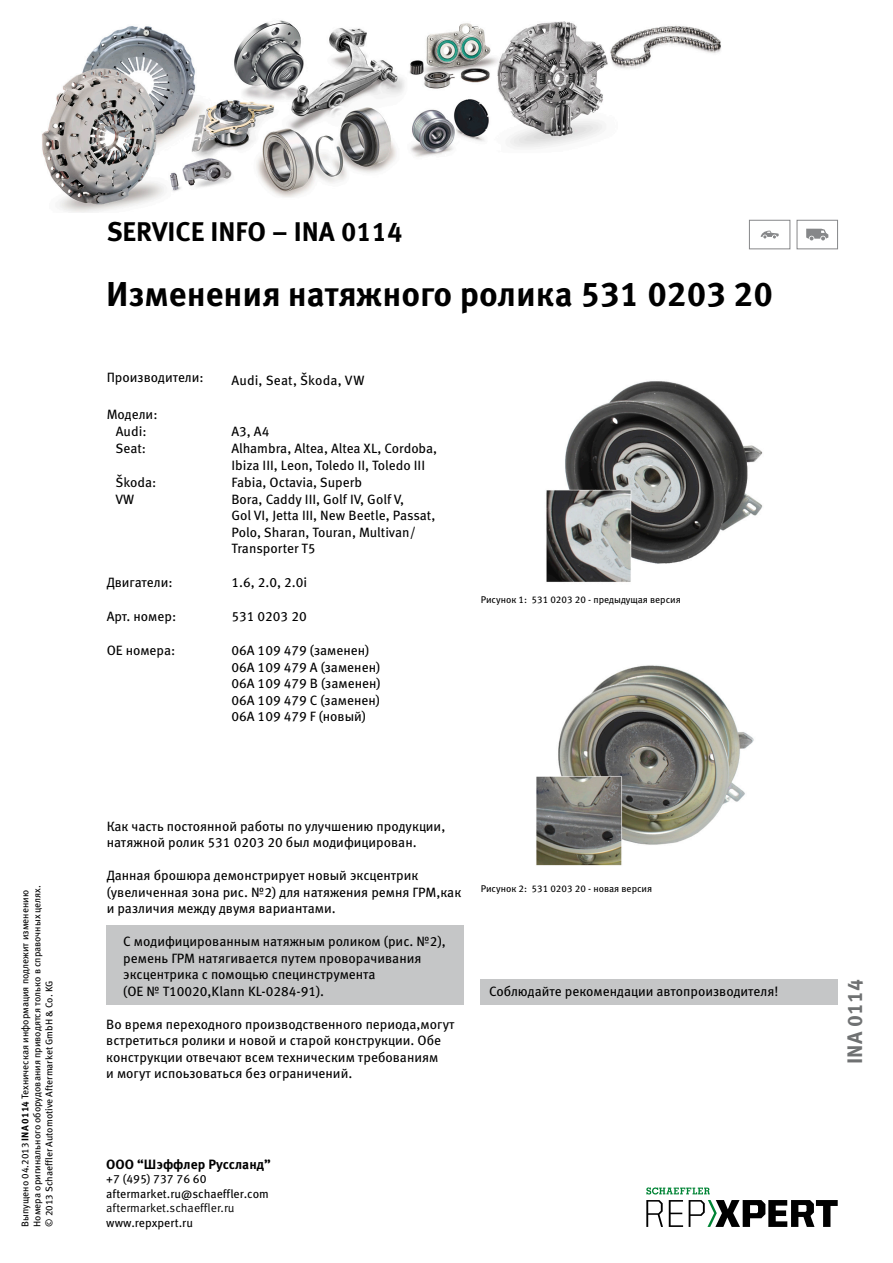
<style>
.page{position:relative;width:893px;height:1263px;background:#fff}
.page>*{position:absolute;margin:0;border:0;box-sizing:border-box;transform-origin:0 0}
.t1{font:700 34.5px "Meta Pro";color:#000}
.t2{font:700 27px "Meta Pro";color:#000}
.t3{font:700 21px "Meta Pro";color:#6f7172}
.t4{font:13.5px/16.5px "Meta Pro";color:#000}
.t5{font:700 13.5px "Meta Pro";color:#000}
.t6{font:12px/14.4px "Meta Pro";color:#000}
.t7{font:12px "Meta Pro Norm";color:#000}
.t8{font:9.75px/12px "Meta Pro";color:#000}
.s1{font-weight:700}
</style>
<div class="page">
<div style="left:106px;top:925px;width:357px;height:80px;background:#c5c6c7"></div>
<img style="left:546px;top:381px;width:217px;height:201px">
<img style="left:536px;top:665px;width:218px;height:201px">
<div style="left:480px;top:980px;width:358px;height:25px;background:#c5c6c7"></div>
<div style="left:749px;top:220px;width:41px;height:29px;border:1px solid #868789"></div>
<svg style="left:761px;top:231px;width:18px;height:7px"></svg>
<div style="left:797px;top:220px;width:41px;height:29px;border:1px solid #868789"></div>
<svg style="left:806px;top:229px;width:22px;height:11px"></svg>
<img style="left:42px;top:20px;width:679px;height:193px">
<svg style="left:646px;top:1200px;width:17px;height:27px"></svg>
<svg style="left:669px;top:1200px;width:14px;height:27px"></svg>
<svg style="left:689px;top:1200px;width:149px;height:27px"></svg>
<svg style="left:646px;top:1187px;width:64px;height:7px"></svg>
<p class="t8" style="left:19px;top:1227px;width:343px;rotate:-90deg">Выпущено 04.2013 <span class="s1">INA 0114</span> Техническая информация подлежит изменению<br>Номера оригинального оборудования приводятся только в справочных целях. © 2013 Schaeffler Automotive Aftermarket GmbH &amp; Co. KG</p>
<h2 class="t2" style="left:107px;top:210px;width:297px">SERVICE INFO – INA 0114</h2>
<h1 class="t1" style="left:106px;top:267px;width:668px">Изменения натяжного ролика 531 0203 20</h1>
<p class="t4" style="left:107px;top:368px;width:99px">Производители:</p>
<p class="t4" style="left:231px;top:371px;width:135px">Audi, Seat, Škoda, VW</p>
<p class="t4" style="left:107px;top:405px;width:52px;line-height:17px;text-align:center">Модели:<br>Audi:</p>
<p class="t4" style="left:231px;top:422px;width:40px">A3, A4</p>
<p class="t4" style="left:116px;top:439px;width:32px">Seat:</p>
<p class="t4" style="left:231px;top:439px;width:207px">Alhambra, Altea, Altea XL, Cordoba,<br>Ibiza III, Leon, Toledo II, Toledo III</p>
<p class="t4" style="left:116px;top:473px;width:42px">Škoda:</p>
<p class="t4" style="left:231px;top:473px;width:132px">Fabia, Octavia, Superb</p>
<p class="t4" style="left:116px;top:490px;width:20px">VW</p>
<p class="t4" style="left:231px;top:490px;width:206px">Bora, Caddy III, Golf IV, Golf V,<br>Gol VI, Jetta III, New Beetle, Passat,<br>Polo, Sharan, Touran, Multivan/<br>Transporter T5</p>
<p class="t4" style="left:107px;top:573px;width:67px">Двигатели:</p>
<p class="t4" style="left:231px;top:573px;width:77px">1.6, 2.0, 2.0i</p>
<p class="t4" style="left:107px;top:607px;width:71px">Арт. номер:</p>
<p class="t4" style="left:231px;top:607px;width:77px">531 0203 20</p>
<p class="t4" style="left:107px;top:641px;width:70px">OE номера:</p>
<p class="t4" style="left:231px;top:641px;width:151px">06A 109 479 (заменен)<br>06A 109 479 A (заменен)<br>06A 109 479 B (заменен)<br>06A 109 479 C (заменен)<br>06A 109 479 F (новый)</p>
<p class="t8" style="left:481px;top:593px;width:202px">Рисунок 1: 531 0203 20 - предыдущая версия</p>
<p class="t4" style="left:107px;top:817px;width:340px">Как часть постоянной работы по улучшению продукции, натяжной ролик 531 0203 20 был модифицирован.</p>
<p class="t4" style="left:107px;top:866px;width:356px">Данная брошюра демонстрирует новый эксцентрик (увеличенная зона рис. №2) для натяжения ремня ГРМ,как и различия между двумя вариантами.</p>
<p class="t4" style="left:123px;top:932px;width:324px">С модифицированным натяжным роликом (рис. №2), ремень ГРМ натягивается путем проворачивания эксцентрика с помощью специнструмента<br>(ОЕ № Т10020,Klann KL-0284-91).</p>
<p class="t4" style="left:106px;top:1015px;width:350px">Во время переходного производственного периода,могут встретиться ролики и новой и старой конструкции. Обе конструкции отвечают всем техническим требованиям<br>и могут испоьзоваться без ограничений.</p>
<p class="t8" style="left:481px;top:882px;width:173px">Рисунок 2: 531 0203 20 - новая версия</p>
<p class="t4" style="left:489px;top:982px;width:291px">Соблюдайте рекомендации автопроизводителя!</p>
<p class="t5" style="left:106px;top:1154px;width:166px">ООО “Шэффлер Руссланд”</p>
<p class="t6" style="left:106px;top:1171px;width:164px">+7 (495) 737 76 60 aftermarket.ru@schaeffler.com</p>
<p class="t7" style="left:106px;top:1199px;width:130px">aftermarket.schaeffler.ru</p>
<p class="t6" style="left:106px;top:1214px;width:88px">www.repxpert.ru</p>
<h3 class="t3" style="left:838px;top:1064px;width:86px;rotate:-90deg">INA 0114</h3>
</div>
